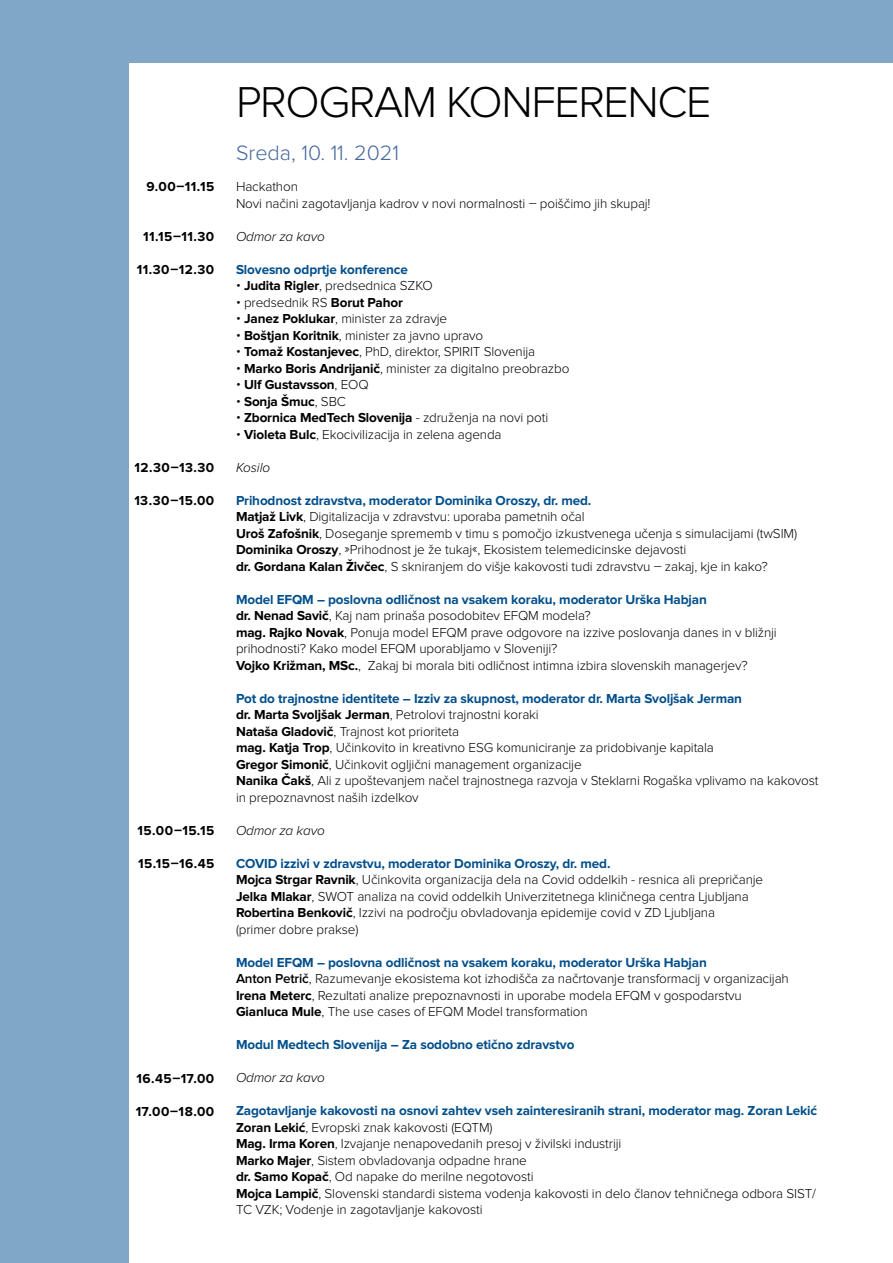
<style>
.page{position:relative;width:893px;height:1263px;background:#80a7c5}
.page>*{position:absolute;margin:0;border:0;box-sizing:border-box;transform-origin:0 0}
.t1{font:300 44.85px "Proxima Nova";letter-spacing:-.03em;color:#000}
.t2{font:300 21.6px "Proxima Nova";color:#46669c}
.t3{font:300 13.5px/16.5px "Proxima Nova";letter-spacing:-.01em;color:#000}
.t4{font:700 13.5px "Proxima Nova";letter-spacing:-.01em;color:#000}
.t5{font:700 13.5px "Proxima Nova";letter-spacing:-.01em;color:#024f8c}
.t6{font:italic 300 13.5px "Proxima Nova";letter-spacing:-.01em;color:#000}
.s1{font-weight:700}
.s2{font-weight:300}
.s3{font-weight:700;color:#024f8c}
.s4{font-weight:600}
</style>
<div class="page">
<div style="left:130px;top:64px;width:763px;height:1199px;background:#fff"></div>
<p class="t4" style="left:146px;top:181px;width:69px">9.00–11.15</p>
<p class="t4" style="left:143px;top:230px;width:73px">11.15–11.30</p>
<p class="t4" style="left:137px;top:263px;width:79px">11.30–12.30</p>
<p class="t4" style="left:134px;top:461px;width:81px">12.30–13.30</p>
<p class="t4" style="left:134px;top:494px;width:81px">13.30–15.00</p>
<p class="t4" style="left:138px;top:824px;width:78px">15.00–15.15</p>
<p class="t4" style="left:138px;top:857px;width:78px">15.15–16.45</p>
<p class="t4" style="left:136px;top:1072px;width:79px">16.45–17.00</p>
<p class="t4" style="left:136px;top:1105px;width:80px">17.00–18.00</p>
<h1 class="t1" style="left:236px;top:82px;width:477px">PROGRAM KONFERENCE</h1>
<h2 class="t2" style="left:236px;top:143px;width:165px">Sreda, 10. 11. 2021</h2>
<p class="t3" style="left:236px;top:179px;width:416px">Hackathon<br>Novi načini zagotavljanja kadrov v novi normalnosti – poiščimo jih skupaj!</p>
<p class="t6" style="left:236px;top:230px;width:90px">Odmor za kavo</p>
<p class="t5" style="left:236px;top:263px;width:173px">Slovesno odprtje konference</p>
<p class="t3" style="left:236px;top:278px;width:198px">• <span class="s1">Judita Rigler</span>, predsednica SZKO</p>
<p class="t3" style="left:236px;top:295px;width:168px">• predsednik RS <span class="s1">Borut Pahor</span></p>
<p class="t3" style="left:236px;top:311px;width:213px">• <span class="s1">Janez Poklukar</span>, minister za zdravje</p>
<p class="t3" style="left:236px;top:328px;width:249px">• <span class="s1">Boštjan Koritnik</span>, minister za javno upravo</p>
<p class="t3" style="left:236px;top:344px;width:301px">• <span class="s1">Tomaž Kostanjevec</span>, PhD, direktor, SPIRIT Slovenija</p>
<p class="t3" style="left:236px;top:361px;width:335px">• <span class="s1">Marko Boris Andrijanič</span>, minister za digitalno preobrazbo</p>
<p class="t4" style="left:236px;top:379px;width:134px"><span class="s2">•</span> Ulf Gustavsson<span class="s2">, EOQ</span></p>
<p class="t4" style="left:236px;top:395px;width:111px"><span class="s2">•</span> Sonja Šmuc<span class="s2">, SBC</span></p>
<p class="t4" style="left:236px;top:412px;width:314px"><span class="s2">•</span> Zbornica MedTech Slovenija <span class="s2">- združenja na novi poti</span></p>
<p class="t3" style="left:236px;top:427px;width:267px">• <span class="s1">Violeta Bulc</span>, Ekocivilizacija in zelena agenda</p>
<p class="t6" style="left:236px;top:461px;width:36px">Kosilo</p>
<p class="t3" style="left:236px;top:493px;width:563px"><span class="s3">Prihodnost zdravstva, moderator Dominika Oroszy, dr. med.<br></span><span class="s1">Matjaž Livk</span>, Digitalizacija v zdravstvu: uporaba pametnih očal<br><span class="s1">Uroš Zafošnik</span>, Doseganje sprememb v timu s pomočjo izkustvenega učenja s simulacijami (twSIM)<br><span class="s1">Dominika Oroszy</span>, »Prihodnost je že tukaj«, Ekosistem telemedicinske dejavosti<br><span class="s1">dr. Gordana Kalan Živčec</span>, S skniranjem do višje kakovosti tudi zdravstvu – zakaj, kje in kako?</p>
<p class="t3" style="left:236px;top:592px;width:542px"><span class="s3">Model EFQM – poslovna odličnost na vsakem koraku, moderator Urška Habjan<br></span><span class="s1">dr. Nenad Savič</span>, Kaj nam prinaša posodobitev EFQM modela?<br><span class="s1">mag. Rajko Novak</span>, Ponuja model EFQM prave odgovore na izzive poslovanja danes in v bližnji prihodnosti? Kako model EFQM uporabljamo v Sloveniji?<br><span class="s1">Vojko Križman, MSc.</span>, Zakaj bi morala biti odličnost intimna izbira slovenskih managerjev?</p>
<p class="t3" style="left:236px;top:691px;width:584px"><span class="s3">Pot do trajnostne identitete – Izziv za skupnost, moderator dr. Marta Svoljšak Jerman<br></span><span class="s1">dr. Marta Svoljšak Jerman</span>, Petrolovi trajnostni koraki<br><span class="s1">Nataša Gladovič</span>, Trajnost kot prioriteta<br><span class="s1">mag. Katja Trop</span>, Učinkovito in kreativno ESG komuniciranje za pridobivanje kapitala<br><span class="s1">Gregor Simonič</span>, Učinkovit ogljični management organizacije<br><span class="s1">Nanika Čakš</span>, Ali z upoštevanjem načel trajnostnega razvoja v Steklarni Rogaška vplivamo na kakovost in prepoznavnost naših izdelkov</p>
<p class="t6" style="left:236px;top:824px;width:90px">Odmor za kavo</p>
<p class="t3" style="left:236px;top:856px;width:529px"><span class="s3">COVID izzivi v zdravstvu, moderator Dominika Oroszy, dr. med.<br></span><span class="s1">Mojca Strgar Ravnik</span>, Učinkovita organizacija dela na Covid oddelkih - resnica ali prepričanje <span class="s1">Jelka Mlakar</span>, SWOT analiza na covid oddelkih Univerzitetnega kliničnega centra Ljubljana <span class="s1">Robertina Benkovič</span>, Izzivi na področju obvladovanja epidemije covid v ZD Ljubljana<br>(primer dobre prakse)</p>
<p class="t3" style="left:236px;top:955px;width:554px"><span class="s3">Model EFQM – poslovna odličnost na vsakem koraku, moderator Urška Habjan<br></span><span class="s4">Anton Petrič</span>, Razumevanje ekosistema kot izhodišča za načrtovanje transformacij v organizacijah <span class="s1">Irena Meterc</span>, Rezultati analize prepoznavnosti in uporabe modela EFQM v gospodarstvu <span class="s1">Gianluca Mule</span>, The use cases of EFQM Model transformation</p>
<p class="t5" style="left:236px;top:1039px;width:340px">Modul Medtech Slovenija – Za sodobno etično zdravstvo</p>
<p class="t6" style="left:236px;top:1072px;width:90px">Odmor za kavo</p>
<p class="t3" style="left:236px;top:1103px;width:583px"><span class="s3">Zagotavljanje kakovosti na osnovi zahtev vseh zainteresiranih strani, moderator mag. Zoran Lekić </span><span class="s1">Zoran Lekić</span>, Evropski znak kakovosti (EQTM)<br><span class="s1">Mag. Irma Koren</span>, Izvajanje nenapovedanih presoj v živilski industriji<br><span class="s1">Marko Majer</span>, Sistem obvladovanja odpadne hrane<br><span class="s1">dr. Samo Kopač</span>, Od napake do merilne negotovosti<br><span class="s1">Mojca Lampič</span>, Slovenski standardi sistema vodenja kakovosti in delo članov tehničnega odbora SIST/ TC VZK; Vodenje in zagotavljanje kakovosti</p>
</div>
